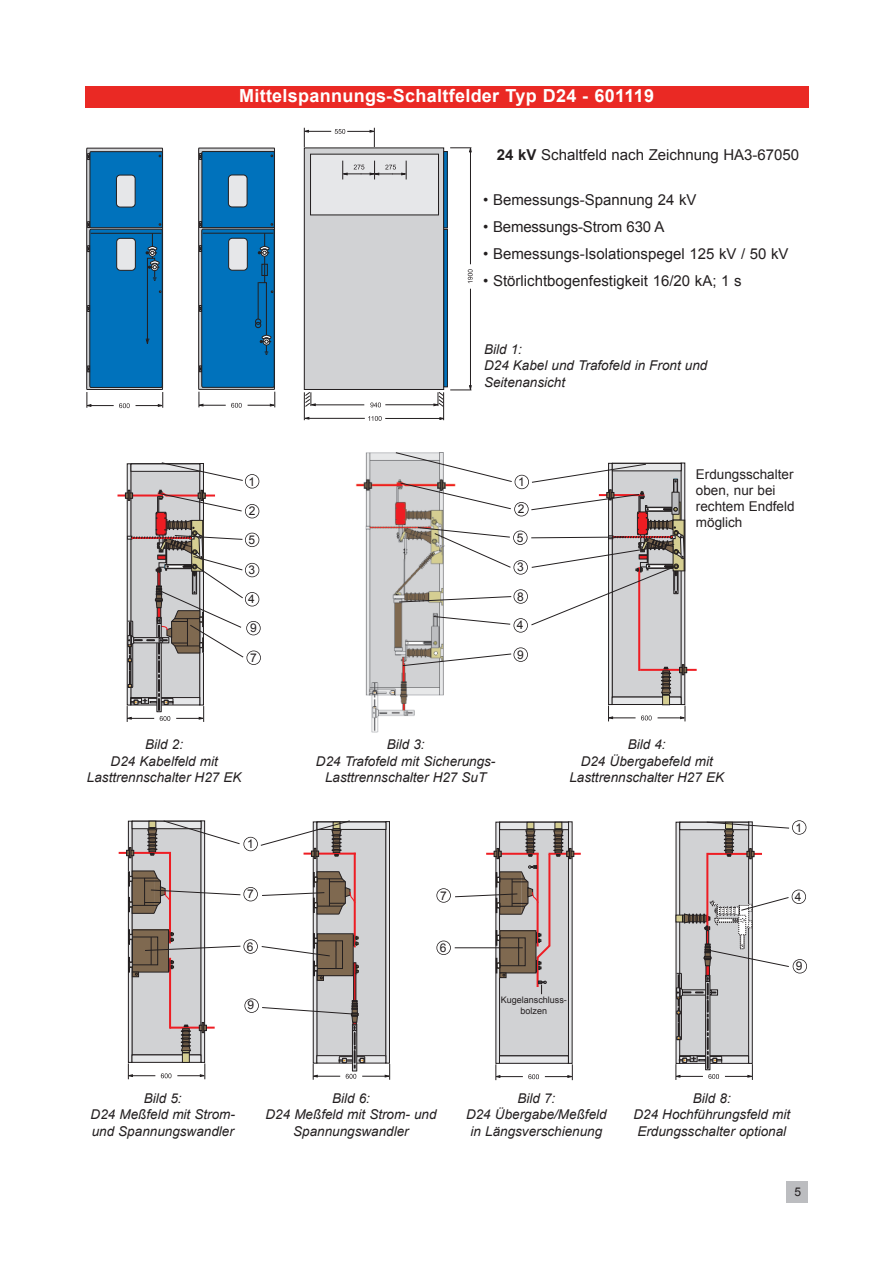
<style>
.page{position:relative;width:893px;height:1263px;background:#fff}
.page>*{position:absolute;margin:0;border:0;box-sizing:border-box;transform-origin:0 0}
.t1{font:700 18px "Arial";letter-spacing:.015em;color:#fff}
.t2{font:15px "Arial";color:#231f20}
.t3{font:italic 13.5px/16.2px "Arial";color:#231f20;text-align:center}
.t4{font:13.5px/16.2px "Arial";color:#231f20}
.t5{font:12px "Arial";color:#231f20}
.t6{font:9px/10.8px "Arial";color:#231f20;text-align:center}
.s1{font-weight:700}
</style>
<div class="page">
<div style="left:787px;top:1181px;width:21px;height:21px;background:#bcbdc0"></div>
<div style="left:85px;top:86px;width:723px;height:22px;background:#ea2924"></div>
<hr style="left:308px;top:418px;width:57px;height:1px;background:#231f20">
<hr style="left:314px;top:405px;width:50px;height:1px;background:#231f20">
<hr style="left:385px;top:404px;width:50px;height:1px;background:#231f20">
<hr style="left:385px;top:418px;width:56px;height:1px;background:#231f20">
<hr style="left:470px;top:151px;width:1px;height:113px;background:#231f20">
<hr style="left:470px;top:289px;width:1px;height:98px;background:#231f20">
<svg style="left:368px;top:416px;width:14px;height:5px"></svg>
<svg style="left:370px;top:402px;width:11px;height:5px"></svg>
<svg style="left:468px;top:269px;width:5px;height:14px"></svg>
<svg style="left:450px;top:147px;width:21px;height:5px"></svg>
<svg style="left:86px;top:148px;width:77px;height:260px;background:#237bb4"></svg>
<div style="left:116px;top:175px;width:19px;height:32px;background:#e6e7e9;border-radius:4px"></div>
<div style="left:116px;top:175px;width:19px;height:32px;border:1px solid #231f20;border-radius:4px"></div>
<hr style="left:91px;top:233px;width:70px;height:1px;background:#231f20">
<svg style="left:198px;top:148px;width:78px;height:260px;background:#2b7eb5"></svg>
<div style="left:261px;top:264px;width:7px;height:12px;border:1px solid #231f20"></div>
<div style="left:304px;top:148px;width:140px;height:241px;background:#d1d2d4"></div>
<div style="left:304px;top:148px;width:140px;height:242px;border:1px solid #231f20"></div>
<div style="left:444px;top:229px;width:4px;height:158px;border:1px solid #231f20"></div>
<div style="left:310px;top:154px;width:128px;height:61px;background:#e6e7e9"></div>
<div style="left:310px;top:154px;width:129px;height:61px;border:1px solid #231f20"></div>
<svg style="left:304px;top:128px;width:71px;height:19px"></svg>
<svg style="left:342px;top:161px;width:65px;height:18px"></svg>
<svg style="left:304px;top:392px;width:11px;height:28px"></svg>
<svg style="left:434px;top:385px;width:37px;height:35px"></svg>
<hr style="left:118px;top:494px;width:45px;height:2px;background:#ee1d23">
<div style="left:125px;top:492px;width:8px;height:7px;border:1px solid #231f20"></div>
<div style="left:201px;top:821px;width:4px;height:241px;border:1px solid #231f20"></div>
<div style="left:128px;top:821px;width:4px;height:241px;border:1px solid #231f20"></div>
<div style="left:132px;top:1055px;width:69px;height:7px;background:#e6e7e9"></div>
<svg style="left:128px;top:1063px;width:27px;height:16px"></svg>
<svg style="left:177px;top:1063px;width:29px;height:16px"></svg>
<svg style="left:161px;top:1073px;width:10px;height:5px"></svg>
<hr style="left:119px;top:852px;width:52px;height:2px;background:#ee1d23">
<div style="left:126px;top:850px;width:8px;height:6px;border:1px solid #231f20"></div>
<div style="left:182px;top:1050px;width:7px;height:12px;background:#d5ce92"></div>
<div style="left:182px;top:1050px;width:7px;height:12px;border:1px solid #231f20"></div>
<img style="left:356px;top:453px;width:88px;height:280px">
<div style="left:608px;top:463px;width:4px;height:242px;border:1px solid #231f20"></div>
<div style="left:612px;top:697px;width:69px;height:7px;background:#e6e7e9"></div>
<div style="left:612px;top:697px;width:69px;height:8px;border:1px solid #231f20"></div>
<svg style="left:608px;top:706px;width:27px;height:15px"></svg>
<svg style="left:658px;top:706px;width:28px;height:15px"></svg>
<svg style="left:641px;top:715px;width:11px;height:5px"></svg>
<hr style="left:640px;top:669px;width:57px;height:2px;background:#ee1d23">
<div style="left:679px;top:667px;width:8px;height:6px;background:#514438"></div>
<div style="left:679px;top:667px;width:8px;height:6px;border:1px solid #231f20"></div>
<div style="left:663px;top:693px;width:6px;height:12px;background:#d5ce92"></div>
<div style="left:662px;top:693px;width:8px;height:12px;border:1px solid #231f20"></div>
<hr style="left:684px;top:520px;width:1px;height:51px;background:#231f20">
<div style="left:568px;top:822px;width:4px;height:241px;border:1px solid #231f20"></div>
<div style="left:499px;top:1056px;width:69px;height:7px;background:#e6e7e9"></div>
<svg style="left:545px;top:1064px;width:28px;height:16px"></svg>
<svg style="left:495px;top:1064px;width:44px;height:16px"></svg>
<hr style="left:549px;top:853px;width:32px;height:2px;background:#ee1d23">
<div style="left:245px;top:474px;width:14px;height:14px;border:2px solid #231f20;border-radius:50%"></div>
<div style="left:243px;top:837px;width:15px;height:14px;border:2px solid #231f20;border-radius:50%"></div>
<div style="left:792px;top:820px;width:14px;height:15px;border:2px solid #231f20;border-radius:50%"></div>
<div style="left:515px;top:475px;width:14px;height:14px;border:2px solid #231f20;border-radius:50%"></div>
<div style="left:245px;top:504px;width:14px;height:14px;border:2px solid #231f20;border-radius:50%"></div>
<div style="left:514px;top:502px;width:15px;height:14px;border:2px solid #231f20;border-radius:50%"></div>
<div style="left:245px;top:563px;width:14px;height:14px;border:2px solid #231f20;border-radius:50%"></div>
<div style="left:513px;top:560px;width:15px;height:15px;border:2px solid #231f20;border-radius:50%"></div>
<div style="left:792px;top:889px;width:14px;height:15px;border:2px solid #231f20;border-radius:50%"></div>
<div style="left:793px;top:959px;width:14px;height:14px;border:2px solid #231f20;border-radius:50%"></div>
<div style="left:244px;top:998px;width:15px;height:15px;border:2px solid #231f20;border-radius:50%"></div>
<div style="left:245px;top:592px;width:14px;height:14px;border:2px solid #231f20;border-radius:50%"></div>
<div style="left:513px;top:618px;width:15px;height:15px;border:2px solid #231f20;border-radius:50%"></div>
<div style="left:245px;top:533px;width:14px;height:14px;border:2px solid #231f20;border-radius:50%"></div>
<div style="left:513px;top:530px;width:15px;height:15px;border:2px solid #231f20;border-radius:50%"></div>
<div style="left:243px;top:939px;width:15px;height:15px;border:2px solid #231f20;border-radius:50%"></div>
<div style="left:243px;top:887px;width:15px;height:14px;border:2px solid #231f20;border-radius:50%"></div>
<div style="left:246px;top:650px;width:15px;height:15px;border:2px solid #231f20;border-radius:50%"></div>
<div style="left:246px;top:621px;width:15px;height:14px;border:2px solid #231f20;border-radius:50%"></div>
<div style="left:513px;top:589px;width:15px;height:15px;border:2px solid #231f20;border-radius:50%"></div>
<div style="left:513px;top:647px;width:15px;height:15px;border:2px solid #231f20;border-radius:50%"></div>
<svg style="left:395px;top:452px;width:117px;height:58px"></svg>
<svg style="left:417px;top:527px;width:94px;height:41px"></svg>
<svg style="left:398px;top:596px;width:114px;height:7px"></svg>
<svg style="left:531px;top:463px;width:153px;height:234px"></svg>
<svg style="left:402px;top:653px;width:110px;height:13px"></svg>
<svg style="left:433px;top:616px;width:78px;height:9px"></svg>
<svg style="left:128px;top:820px;width:113px;height:235px"></svg>
<div style="left:436px;top:940px;width:15px;height:15px;border:2px solid #231f20;border-radius:50%"></div>
<div style="left:436px;top:888px;width:15px;height:15px;border:2px solid #231f20;border-radius:50%"></div>
<svg style="left:260px;top:820px;width:130px;height:260px"></svg>
<svg style="left:675px;top:821px;width:115px;height:259px"></svg>
<svg style="left:126px;top:462px;width:118px;height:260px"></svg>
<svg style="left:454px;top:822px;width:120px;height:234px"></svg>
<h1 class="t1" style="left:239px;top:86px;width:417px">Mittelspannungs-Schaltfelder Typ D24 - 601119</h1>
<p class="t2" style="left:497px;top:147px;width:304px"><span class="s1">24 kV</span> Schaltfeld nach Zeichnung HA3-67050</p>
<p class="t2" style="left:483px;top:192px;width:215px">• Bemessungs-Spannung 24 kV</p>
<p class="t2" style="left:483px;top:219px;width:183px">• Bemessungs-Strom 630 A</p>
<p class="t2" style="left:483px;top:246px;width:307px">• Bemessungs-Isolationspegel 125 kV / 50 kV</p>
<p class="t2" style="left:483px;top:273px;width:260px">• Störlichtbogenfestigkeit 16/20 kA; 1 s</p>
<p class="t3" style="left:484px;top:341px;width:225px;text-align:left">Bild 1:<br>D24 Kabel und Trafofeld in Front und<br>Seitenansicht</p>
<p class="t5" style="left:249px;top:475px;width:8px">1</p>
<p class="t5" style="left:518px;top:475px;width:8px">1</p>
<p class="t5" style="left:249px;top:504px;width:8px">2</p>
<p class="t5" style="left:518px;top:502px;width:8px">2</p>
<p class="t5" style="left:249px;top:533px;width:8px">5</p>
<p class="t5" style="left:517px;top:531px;width:8px">5</p>
<p class="t5" style="left:248px;top:563px;width:8px">3</p>
<p class="t5" style="left:517px;top:560px;width:8px">3</p>
<p class="t5" style="left:248px;top:592px;width:8px">4</p>
<p class="t5" style="left:517px;top:590px;width:8px">8</p>
<p class="t5" style="left:250px;top:621px;width:8px">9</p>
<p class="t5" style="left:517px;top:618px;width:8px">4</p>
<p class="t5" style="left:250px;top:651px;width:8px">7</p>
<p class="t5" style="left:517px;top:648px;width:8px">9</p>
<p class="t4" style="left:696px;top:466px;width:100px">Erdungsschalter oben, nur bei rechtem Endfeld möglich</p>
<p class="t3" style="left:87px;top:737px;width:156px">Bild 2:<br>D24 Kabelfeld mit<br>Lasttrennschalter H27 EK</p>
<p class="t3" style="left:316px;top:737px;width:180px">Bild 3:<br>D24 Trafofeld mit Sicherungs-<br>Lasttrennschalter H27 SuT</p>
<p class="t3" style="left:569px;top:737px;width:156px">Bild 4:<br>D24 Übergabefeld mit<br>Lasttrennschalter H27 EK</p>
<p class="t5" style="left:796px;top:821px;width:8px">1</p>
<p class="t5" style="left:247px;top:837px;width:8px">1</p>
<p class="t5" style="left:247px;top:887px;width:8px">7</p>
<p class="t5" style="left:440px;top:889px;width:8px">7</p>
<p class="t5" style="left:795px;top:890px;width:8px">4</p>
<p class="t5" style="left:247px;top:940px;width:8px">6</p>
<p class="t5" style="left:440px;top:941px;width:8px">6</p>
<p class="t5" style="left:796px;top:959px;width:8px">9</p>
<p class="t5" style="left:248px;top:998px;width:8px">9</p>
<p class="t6" style="left:501px;top:994px;width:68px">Kugelanschluss&shy;bolzen</p>
<p class="t3" style="left:91px;top:1090px;width:145px">Bild 5:<br>D24 Meßfeld mit Strom&shy;und Spannungswandler</p>
<p class="t3" style="left:265px;top:1090px;width:173px">Bild 6:<br>D24 Meßfeld mit Strom- und<br>Spannungswandler</p>
<p class="t3" style="left:466px;top:1090px;width:142px">Bild 7:<br>D24 Übergabe/Meßfeld in Längsverschienung</p>
<p class="t3" style="left:633px;top:1090px;width:158px">Bild 8:<br>D24 Hochführungsfeld mit<br>Erdungsschalter optional</p>
<p class="t5" style="left:794px;top:1185px;width:8px">5</p>
</div>
